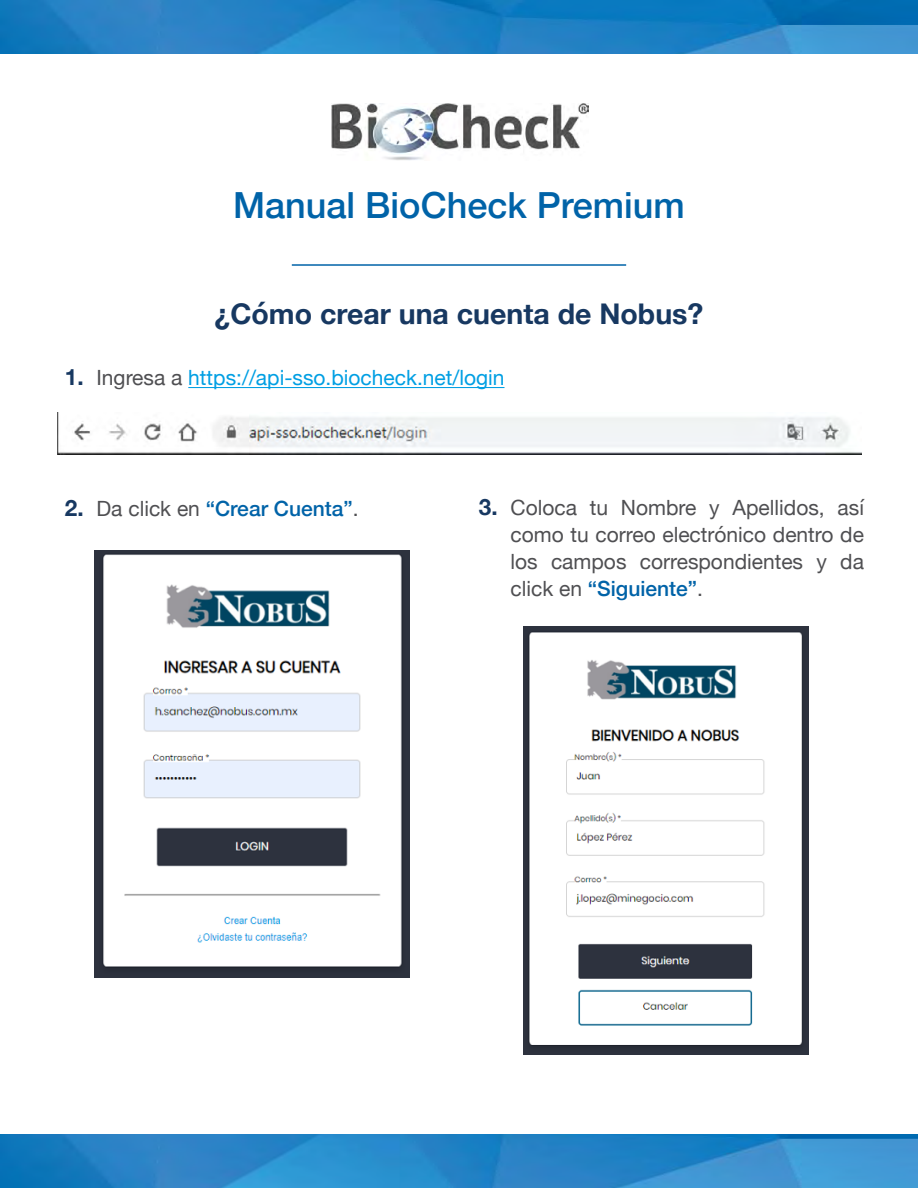
<style>
.page{position:relative;width:918px;height:1188px;background:#fff}
.page>*{position:absolute;margin:0;border:0;box-sizing:border-box;transform-origin:0 0}
.t1{font:500 36px "Helvetica Neue";color:#0063a8}
.t2{font:700 28.5px "Helvetica Neue";color:#173861}
.t3{font:21px/27px "Helvetica Neue";color:#4f4f52;text-align:justify}
.t4{font:21px "Helvetica Neue";color:#009fe3}
.t5{font:500 21px "Helvetica Neue";color:#0063a8}
.s1{font-weight:700;font-size:22.5px;color:#173861}
.s2{color:#4f4f52}
.s3{font-weight:400;color:#4f4f52}
.s4{font-weight:500;color:#0063a8}
</style>
<div class="page">
<img style="left:0;top:0;width:918px;height:54px">
<img style="left:0;top:1134px;width:918px;height:54px">
<img style="left:332px;top:104px;width:256px;height:56px">
<hr style="left:188px;top:387px;width:317px;height:1px;background:#009fe3">
<img style="left:58px;top:413px;width:804px;height:42px">
<img style="left:94px;top:550px;width:316px;height:427px">
<img style="left:524px;top:627px;width:284px;height:427px">
<hr style="left:292px;top:264px;width:334px;height:2px;background:#0063a8">
<h1 class="t1" style="left:233px;top:176px;width:453px">Manual BioCheck Premium</h1>
<h2 class="t2" style="left:215px;top:292px;width:490px">¿Cómo crear una cuenta de Nobus?</h2>
<p class="t4" style="left:65px;top:363px;width:441px"><span class="s1">1.</span> <span class="s2">Ingresa a</span> https://api-sso.biocheck.net/login</p>
<p class="t5" style="left:65px;top:491px;width:295px"><span class="s1">2.</span> <span class="s3">Da click en</span> “Crear Cuenta”<span class="s3">.</span></p>
<p class="t3" style="left:511px;top:495px;width:355px;text-indent:-32px"><span class="s1">3.</span> Coloca tu Nombre y Apellidos, así como tu correo electrónico dentro de los campos correspondientes y da click en <span class="s4">“Siguiente”</span>.</p>
</div>
